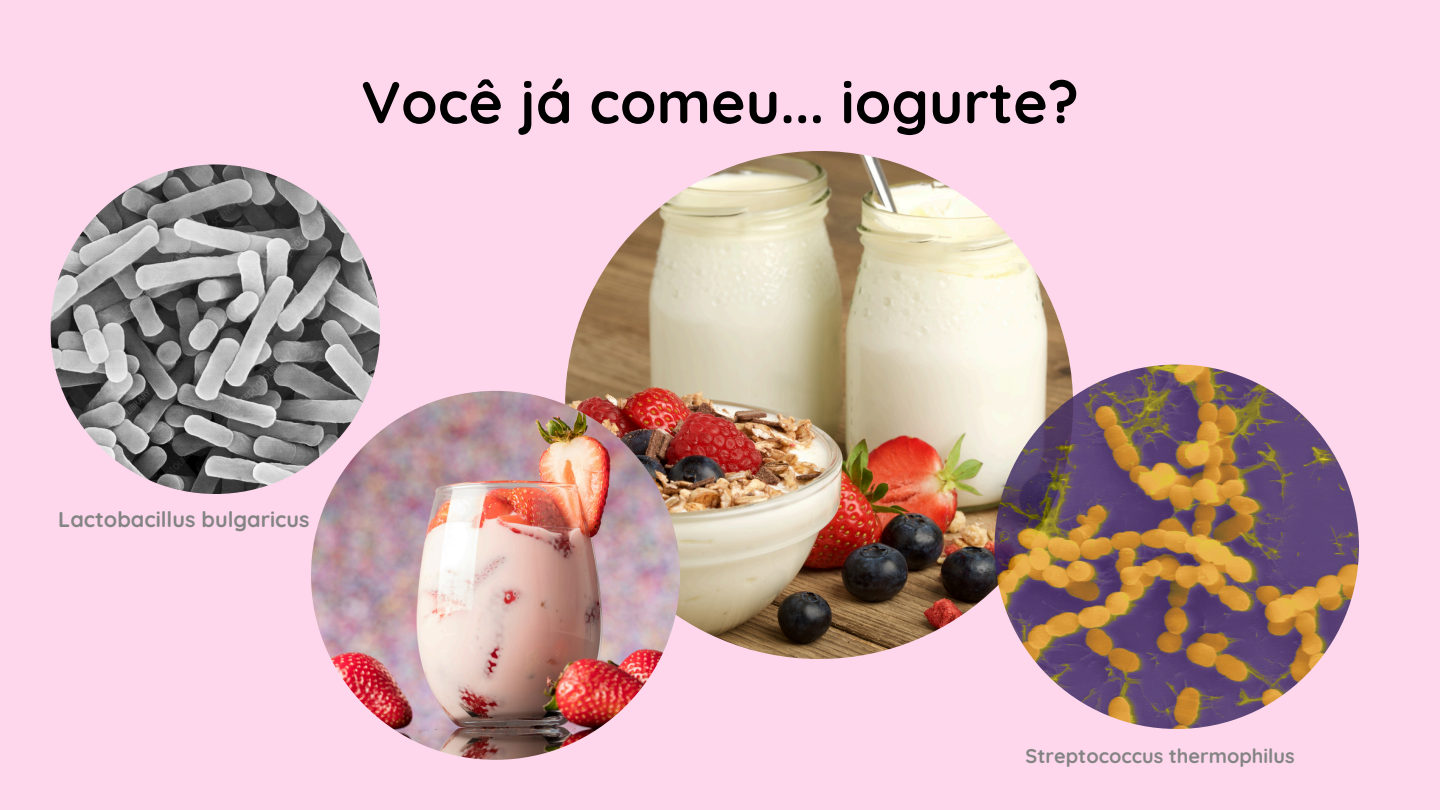
<style>
.page{position:relative;width:1440px;height:810px;background:#ffd7ed}
.page>*{position:absolute;margin:0;border:0;box-sizing:border-box;transform-origin:0 0}
.t1{font:700 58.9px "Quicksand";color:#000}
.t2{font:700 21.6px "Quicksand";color:#848484}
.t3{font:700 19.8px "Quicksand";color:#848484}
</style>
<div class="page">
<img style="left:565px;top:151px;width:508px;height:508px;border-radius:50%">
<img style="left:51px;top:164px;width:329px;height:330px;border-radius:50%">
<img style="left:311px;top:391px;width:369px;height:369px;border-radius:50%">
<img style="left:994px;top:364px;width:365px;height:365px;border-radius:50%">
<p class="t1" style="left:361px;top:64px;width:719px">Você já comeu... iogurte?</p>
<p class="t2" style="left:58px;top:506px;width:253px">Lactobacillus bulgaricus</p>
<p class="t3" style="left:1026px;top:743px;width:271px">Streptococcus thermophilus</p>
</div>
